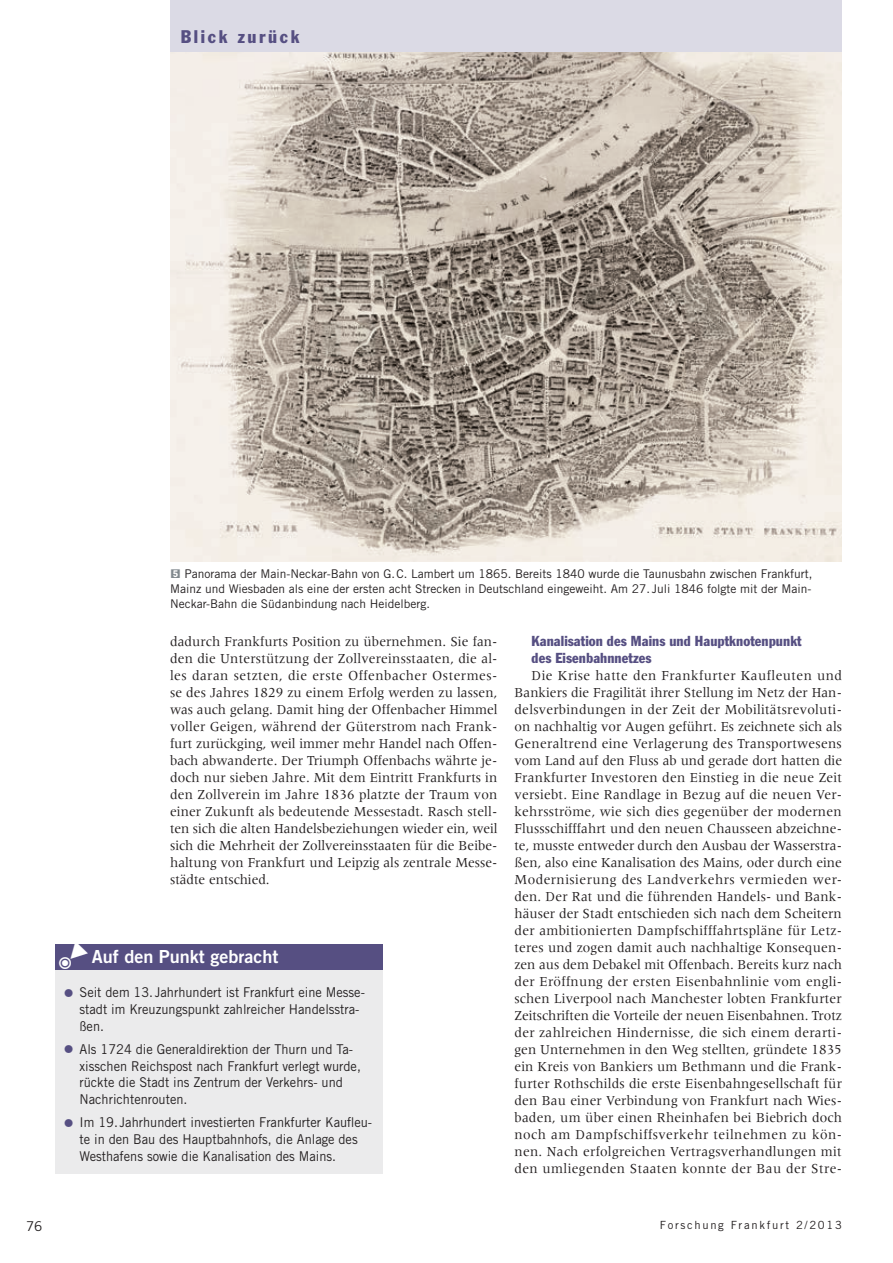
<style>
.page{position:relative;width:893px;height:1263px;background:#fff}
.page>*{position:absolute;margin:0;border:0;box-sizing:border-box;transform-origin:0 0}
.t1{font:18px "Trade Gothic Bold Two";color:#fff}
.t2{font:condensed 18px "Franklin Gothic";letter-spacing:.15em;color:#564f82}
.t3{font:18px "Fago Pro";color:#fff}
.t4{font:14.25px/17px "Meridien";letter-spacing:.01em;color:#231f20;text-align:justify;scale:.95 1}
.t5{font:condensed 14.25px/17px "Franklin Gothic";letter-spacing:.005em;color:#564f82}
.t6{font:13.5px/16.8px "Trade Gothic";color:#231f20;scale:.95 1}
.t7{font:13.5px "Trade Gothic";color:#231f20}
.t8{font:12px/14.9px "Trade Gothic";color:#231f20;text-align:justify}
.t9{font:11.25px "Trade Gothic";letter-spacing:.15em;color:#231f20}
.s1{font-family:"Gothic Ziff";font-weight:500;color:#81898e}
.s2{font-family:"Fago Pro";font-weight:500;font-size:12px;color:#564f82}
</style>
<div class="page">
<img style="left:170px;top:51px;width:672px;height:510px">
<div style="left:170px;top:0;width:672px;height:51px;background:#dbdae5"></div>
<div style="left:55px;top:955px;width:328px;height:219px;background:#ebebec"></div>
<div style="left:55px;top:944px;width:328px;height:25px;background:#564f82"></div>
<p class="t2" style="left:181px;top:26px;width:120px">Blick zurück</p>
<p class="t8" style="left:170px;top:566px;width:644px"><span class="s1">5</span> Panorama der Main-Neckar-Bahn von G. C. Lambert um 1865. Bereits 1840 wurde die Taunusbahn zwischen Frankfurt, Mainz und Wiesbaden als eine der ersten acht Strecken in Deutschland eingeweiht. Am 27. Juli 1846 folgte mit der Main-Neckar-Bahn die Südanbindung nach Heidelberg.</p>
<p class="t5" style="left:531px;top:633px;width:272px">Kanalisation des Mains und Hauptknotenpunkt des Eisenbahnnetzes</p>
<p class="t4" style="left:514px;top:667px;width:346px;text-indent:17px">Die Krise hatte den Frankfurter Kaufleuten und Bankiers die Fragilität ihrer Stellung im Netz der Han&shy;delsverbindungen in der Zeit der Mobilitätsrevoluti&shy;on nachhaltig vor Augen geführt. Es zeichnete sich als Generaltrend eine Verlagerung des Transportwesens vom Land auf den Fluss ab und gerade dort hatten die Frankfurter Investoren den Einstieg in die neue Zeit versiebt. Eine Randlage in Bezug auf die neuen Ver&shy;kehrsströme, wie sich dies gegenüber der modernen Flussschifffahrt und den neuen Chausseen abzeichne&shy;te, musste entweder durch den Ausbau der Wasserstra&shy;ßen, also eine Kanalisation des Mains, oder durch eine Modernisierung des Landverkehrs vermieden wer&shy;den. Der Rat und die führenden Handels- und Bank&shy;häuser der Stadt entschieden sich nach dem Scheitern der ambitionierten Dampfschifffahrtspläne für Letz&shy;teres und zogen damit auch nachhaltige Konsequen&shy;zen aus dem Debakel mit Offenbach. Bereits kurz nach der Eröffnung der ersten Eisenbahnlinie vom engli&shy;schen Liverpool nach Manchester lobten Frankfurter Zeitschriften die Vorteile der neuen Eisenbahnen. Trotz der zahlreichen Hindernisse, die sich einem derarti&shy;gen Unternehmen in den Weg stellten, gründete 1835 ein Kreis von Bankiers um Bethmann und die Frank&shy;furter Rothschilds die erste Eisenbahngesellschaft für den Bau einer Verbindung von Frankfurt nach Wies&shy;baden, um über einen Rheinhafen bei Biebrich doch noch am Dampfschiffsverkehr teilnehmen zu kön&shy;nen. Nach erfolgreichen Vertragsverhandlungen mit den umliegenden Staaten konnte der Bau der Stre-</p>
<p class="t4" style="left:170px;top:633px;width:346px">dadurch Frankfurts Position zu übernehmen. Sie fan&shy;den die Unterstützung der Zollvereinsstaaten, die al&shy;les daran setzten, die erste Offenbacher Ostermes&shy;se des Jahres 1829 zu einem Erfolg werden zu lassen, was auch gelang. Damit hing der Offenbacher Himmel voller Geigen, während der Güterstrom nach Frank&shy;furt zurückging, weil immer mehr Handel nach Offen&shy;bach abwanderte. Der Triumph Offenbachs währte je&shy;doch nur sieben Jahre. Mit dem Eintritt Frankfurts in den Zollverein im Jahre 1836 platzte der Traum von einer Zukunft als bedeutende Messestadt. Rasch stell&shy;ten sich die alten Handelsbeziehungen wieder ein, weil sich die Mehrheit der Zollvereinsstaaten für die Beibe&shy;haltung von Frankfurt und Leipzig als zentrale Messe&shy;städte entschied.</p>
<p class="t3" style="left:58px;top:952px;width:16px">◉</p>
<p class="t1" style="left:92px;top:945px;width:188px">Auf den Punkt gebracht</p>
<p class="t6" style="left:80px;top:984px;width:302px;text-indent:-16px"><span class="s2">●</span> Seit dem 13. Jahrhundert ist Frankfurt eine Messe&shy;stadt im Kreuzungspunkt zahlreicher Handelsstra&shy;ßen.</p>
<p class="t6" style="left:80px;top:1040px;width:298px;text-indent:-16px"><span class="s2">●</span> Als 1724 die Generaldirektion der Thurn und Ta&shy;xisschen Reichspost nach Frankfurt verlegt wurde, rückte die Stadt ins Zentrum der Verkehrs- und Nachrichtenrouten.</p>
<p class="t6" style="left:80px;top:1114px;width:310px;text-indent:-16px"><span class="s2">●</span> Im 19. Jahrhundert investierten Frankfurter Kaufleu&shy;te in den Bau des Hauptbahnhofs, die Anlage des<br>Westhafens sowie die Kanalisation des Mains.</p>
<p class="t7" style="left:26px;top:1217px;width:18px">76</p>
<p class="t9" style="left:660px;top:1218px;width:184px">Forschung Frankfurt 2/2013</p>
</div>
